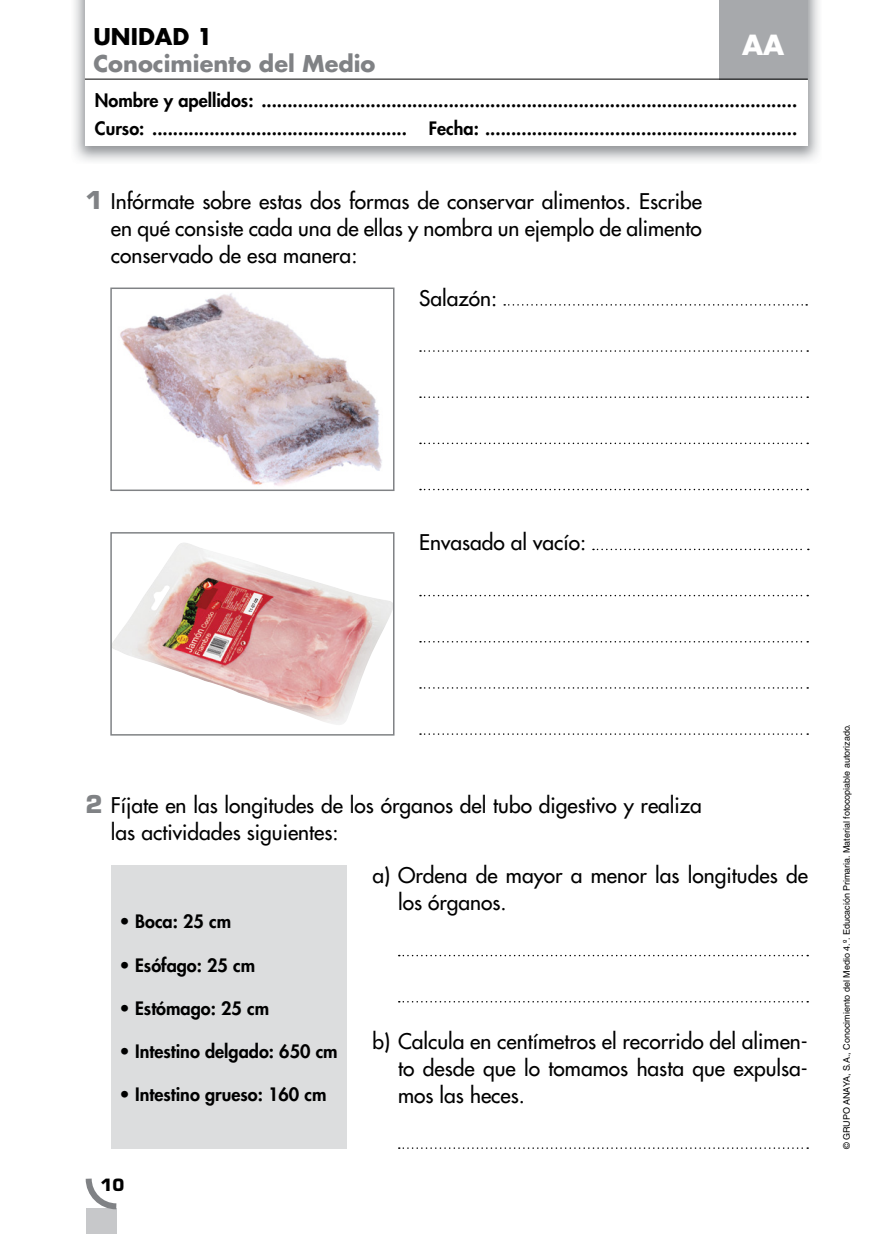
<style>
.page{position:relative;width:893px;height:1234px;background:#fff}
.page>*{position:absolute;margin:0;border:0;box-sizing:border-box;transform-origin:0 0}
.t1{font:700 27px "Futura Std";color:#fff}
.t2{font:700 22.5px "Futura Std";color:#808285}
.t3{font:700 22.5px "Futura Std";color:#000}
.t4{font:500 21px/27px "Futura Std";color:#000;text-align:justify}
.t5{font:800 18px/28.5px "Futura Std";color:#000}
.t6{font:700 16.5px "Eurostile LT Std";color:#000}
.t7{font:9px "Helvetica LT Std";color:#000}
.s1{font-family:"Eurostile LT Std";font-weight:700;font-size:24px;color:#808285}
.s2{font-weight:500}
</style>
<div class="page">
<div style="left:86px;top:1208px;width:31px;height:25px;background:#c7c8ca"></div>
<svg style="left:85px;top:1178px;width:32px;height:32px"></svg>
<img style="left:74px;top:0;width:745px;height:161px">
<div style="left:85px;top:0;width:723px;height:145px;background:#fff"></div>
<div style="left:720px;top:0;width:88px;height:79px;background:#a7a9ac"></div>
<hr style="left:85px;top:79px;width:723px;height:1px;background:#000">
<svg style="left:504px;top:304px;width:303px;height:1px"></svg>
<svg style="left:420px;top:350px;width:388px;height:2px"></svg>
<svg style="left:420px;top:396px;width:388px;height:2px"></svg>
<svg style="left:420px;top:442px;width:388px;height:2px"></svg>
<svg style="left:420px;top:488px;width:388px;height:2px"></svg>
<svg style="left:593px;top:548px;width:216px;height:2px"></svg>
<svg style="left:420px;top:594px;width:388px;height:2px"></svg>
<svg style="left:420px;top:641px;width:388px;height:1px"></svg>
<svg style="left:420px;top:687px;width:388px;height:1px"></svg>
<svg style="left:420px;top:733px;width:388px;height:1px"></svg>
<svg style="left:399px;top:954px;width:409px;height:2px"></svg>
<svg style="left:399px;top:1001px;width:409px;height:1px"></svg>
<svg style="left:399px;top:1147px;width:409px;height:1px"></svg>
<img style="left:120px;top:293px;width:262px;height:193px">
<div style="left:110px;top:287px;width:284px;height:204px;border:2px solid #808285"></div>
<img style="left:113px;top:542px;width:282px;height:183px">
<div style="left:110px;top:532px;width:284px;height:203px;border:2px solid #808285"></div>
<div style="left:111px;top:865px;width:236px;height:283px;background:#dcddde"></div>
<p class="t3" style="left:93px;top:21px;width:121px">UNIDAD 1</p>
<p class="t2" style="left:93px;top:48px;width:283px">Conocimiento del Medio</p>
<p class="t5" style="left:95px;top:86px;width:704px">Nombre y apellidos: .......................................................................................................<br>Curso: ................................................. Fecha: ............................................................</p>
<p class="t1" style="left:742px;top:26px;width:44px">AA</p>
<p class="t4" style="left:111px;top:187px;width:592px;text-indent:-26px"><span class="s1">1</span> Infórmate sobre estas dos formas de conservar alimentos. Escribe en qué consiste cada una de ellas y nombra un ejemplo de alimento conservado de esa manera:</p>
<p class="t4" style="left:419px;top:284px;width:80px">Salazón:</p>
<p class="t4" style="left:419px;top:529px;width:168px">Envasado al vacío:</p>
<p class="t4" style="left:111px;top:792px;width:592px;text-indent:-26px"><span class="s1">2</span> Fíjate en las longitudes de los órganos del tubo digestivo y realiza las actividades siguientes:</p>
<p class="t5" style="left:120px;top:907px;width:113px"><span class="s2">•</span> Boca: 25 cm</p>
<p class="t5" style="left:120px;top:950px;width:137px"><span class="s2">•</span> Esófago: 25 cm</p>
<p class="t5" style="left:120px;top:993px;width:151px"><span class="s2">•</span> Estómago: 25 cm</p>
<p class="t5" style="left:120px;top:1036px;width:220px"><span class="s2">•</span> Intestino delgado: 650 cm</p>
<p class="t5" style="left:120px;top:1079px;width:208px"><span class="s2">•</span> Intestino grueso: 160 cm</p>
<p class="t6" style="left:101px;top:1174px;width:25px">10</p>
<p class="t4" style="left:398px;top:861px;width:411px;text-indent:-25px">a) Ordena de mayor a menor las longitudes de los órganos.</p>
<p class="t4" style="left:398px;top:1027px;width:411px;text-indent:-25px">b) Calcula en centímetros el recorrido del alimen&shy;to desde que lo tomamos hasta que expulsa&shy;mos las heces.</p>
<p class="t7" style="left:842px;top:1148px;width:426px;rotate:-90deg">© GRUPO ANAYA, S.A., Conocimiento del Medio 4.º. Educación Primaria. Material fotocopiable autorizado.</p>
</div>
